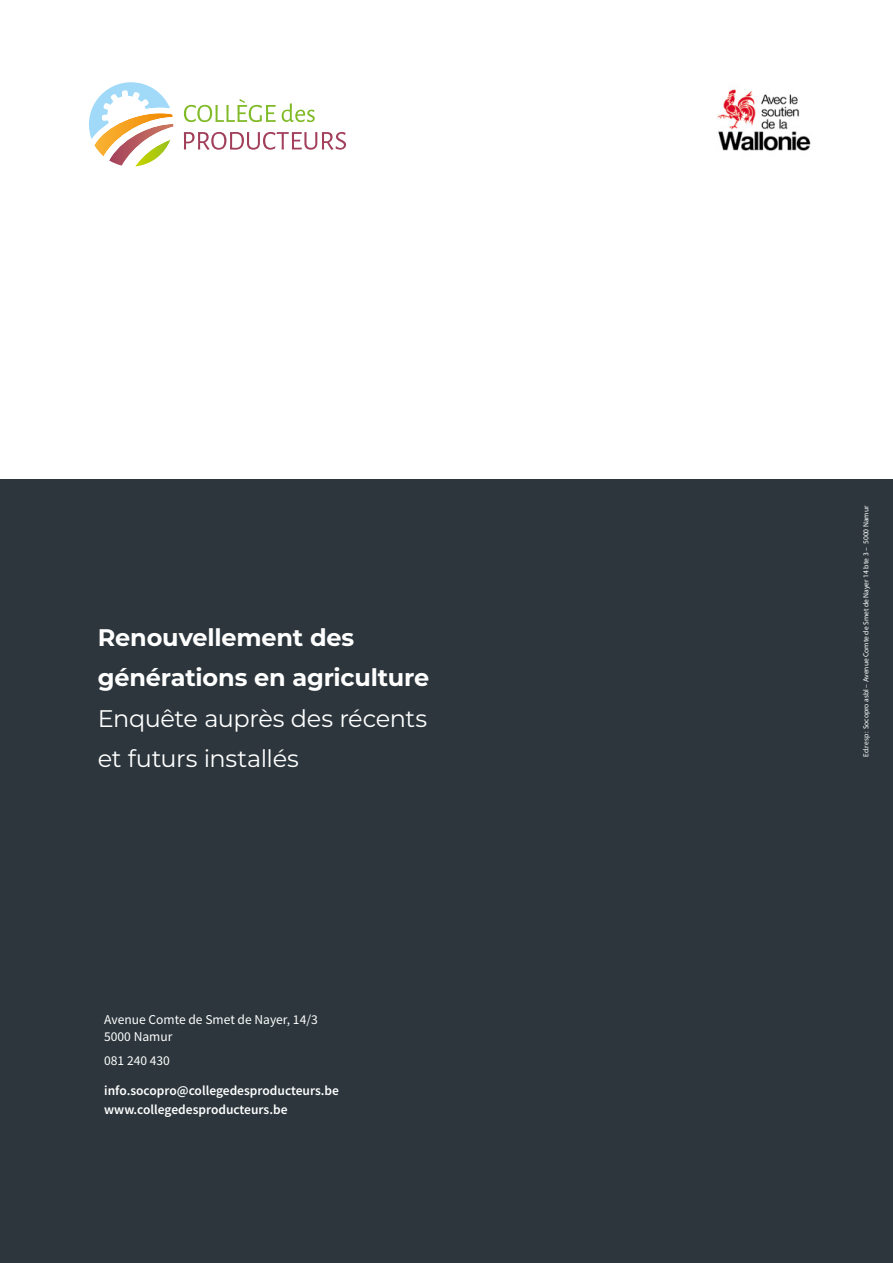
<style>
.page{position:relative;width:893px;height:1263px;background:#fff}
.page>*{position:absolute;margin:0;border:0;box-sizing:border-box;transform-origin:0 0}
.t1{font:700 24px/40.5px "Montserrat";letter-spacing:-.01em;color:#fff}
.t2{font:24px/40.5px "Montserrat";letter-spacing:-.015em;color:#fff}
.t3{font:600 13.5px/19px "Source Sans Pro";color:#fff}
.t4{font:13.5px/16.2px "Source Sans Pro";color:#fff}
.t5{font:7.5px "Myriad Pro";color:#fff}
</style>
<div class="page">
<div style="left:0;top:480px;width:893px;height:783px;background:#2c363c"></div>
<svg style="left:184px;top:99px;width:92px;height:23px"></svg>
<svg style="left:282px;top:103px;width:33px;height:19px"></svg>
<svg style="left:184px;top:132px;width:162px;height:18px"></svg>
<svg style="left:89px;top:82px;width:84px;height:85px"></svg>
<img style="left:717px;top:89px;width:94px;height:62px">
<h1 class="t1" style="left:98px;top:616px;width:333px">Renouvellement des générations en agriculture</h1>
<h1 class="t2" style="left:98px;top:697px;width:331px">Enquête auprès des récents et futurs installés</h1>
<p class="t4" style="left:104px;top:1012px;width:215px">Avenue Comte de Smet de Nayer, 14/3<br>5000 Namur</p>
<p class="t4" style="left:104px;top:1052px;width:67px">081 240 430</p>
<p class="t3" style="left:104px;top:1081px;width:236px">info.socopro@collegedesproducteurs.be www.collegedesproducteurs.be</p>
<p class="t5" style="left:861px;top:757px;width:253px;rotate:-90deg">Ed.resp : Socopro asbl – Avenue Comte de Smet de Nayer 14 bte 3 – 5000 Namur</p>
</div>
